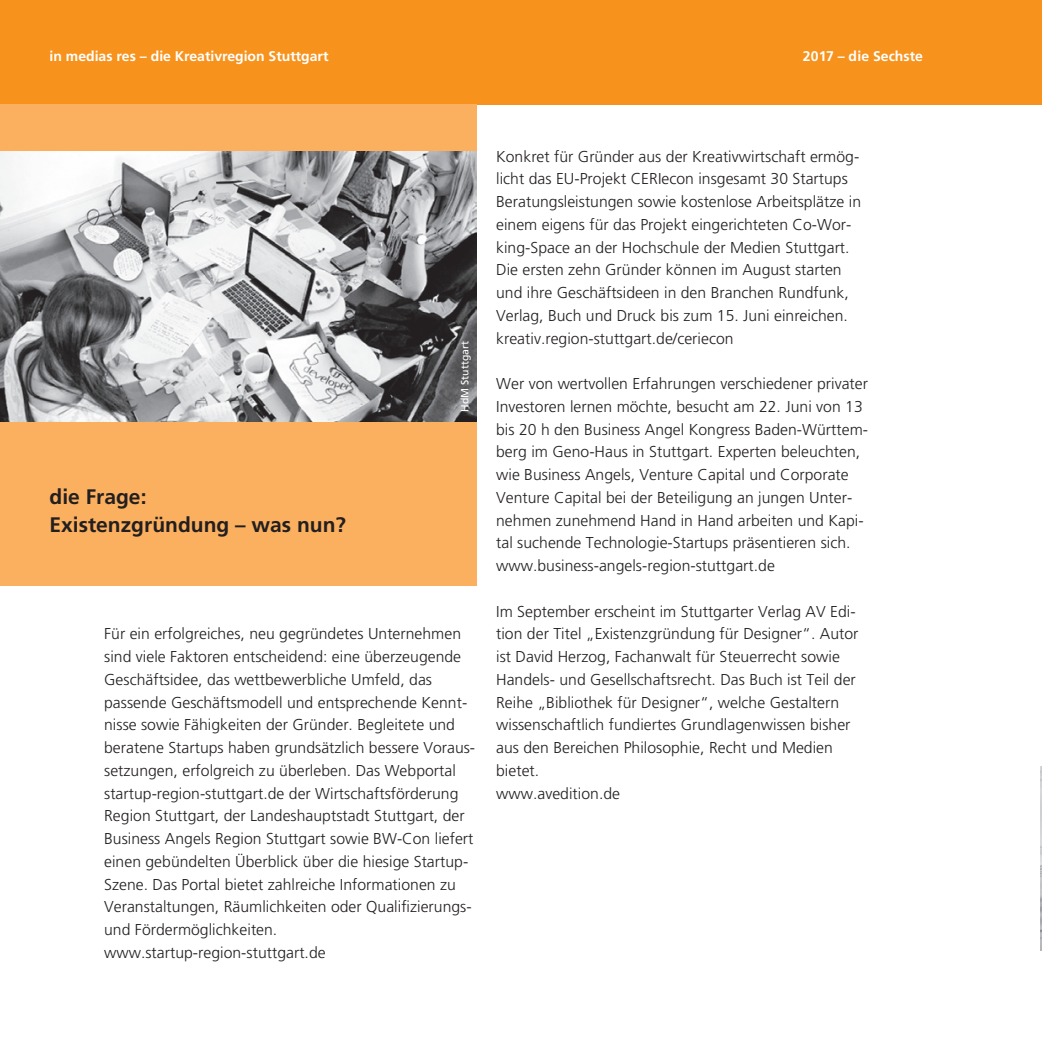
<style>
.page{position:relative;width:1042px;height:1042px;background:#fff}
.page>*{position:absolute;margin:0;border:0;box-sizing:border-box;transform-origin:0 0}
.t1{font:700 21px/28px "Frutiger";color:#231f20}
.t2{font:300 15.75px/22.8px "Frutiger";color:#231f20}
.t3{font:700 14px "Frutiger";color:#fff}
.t4{font:10.5px "Frutiger";color:#fff}
</style>
<div class="page">
<div style="left:0;top:0;width:1042px;height:105px;background:#f7931d"></div>
<div style="left:0;top:105px;width:476px;height:481px;background:#fab05f"></div>
<img style="left:0;top:151px;width:476px;height:270px">
<img style="left:1040px;top:766px;width:2px;height:184px">
<p class="t3" style="left:50px;top:47px;width:280px">in medias res – die Kreativregion Stuttgart</p>
<p class="t3" style="left:803px;top:47px;width:121px">2017 – die Sechste</p>
<h1 class="t1" style="left:50px;top:482px;width:298px">die Frage:<br>Existenzgründung – was nun?</h1>
<p class="t4" style="left:459px;top:412px;width:73px;rotate:-90deg">HdM Stuttgart</p>
<p class="t2" style="left:104px;top:623px;width:372px">Für ein erfolgreiches, neu gegründetes Unternehmen sind viele Faktoren entscheidend: eine überzeugende Geschäftsidee, das wettbewerbliche Umfeld, das passende Geschäftsmodell und entsprechende Kennt&shy;nisse sowie Fähigkeiten der Gründer. Begleitete und beratene Startups haben grundsätzlich bessere Voraus&shy;setzungen, erfolgreich zu überleben. Das Webportal startup-region-stuttgart.de der Wirtschaftsförderung Region Stuttgart, der Landeshauptstadt Stuttgart, der Business Angels Region Stuttgart sowie BW-Con liefert einen gebündelten Überblick über die hiesige Startup-Szene. Das Portal bietet zahlreiche Informationen zu Veranstaltungen, Räumlichkeiten oder Qualifizierungs&shy;und Fördermöglichkeiten. www.startup-region-stuttgart.de</p>
<p class="t2" style="left:496px;top:145px;width:366px">Konkret für Gründer aus der Kreativwirtschaft ermög&shy;licht das EU-Projekt CERIecon insgesamt 30 Startups Beratungsleistungen sowie kostenlose Arbeitsplätze in einem eigens für das Projekt eingerichteten Co-Wor&shy;king-Space an der Hochschule der Medien Stuttgart.<br>Die ersten zehn Gründer können im August starten und ihre Geschäftsideen in den Branchen Rundfunk, Verlag, Buch und Druck bis zum 15. Juni einreichen. kreativ.region-stuttgart.de/ceriecon</p>
<p class="t2" style="left:496px;top:372px;width:373px">Wer von wertvollen Erfahrungen verschiedener privater Investoren lernen möchte, besucht am 22. Juni von 13 bis 20 h den Business Angel Kongress Baden-Württem&shy;berg im Geno-Haus in Stuttgart. Experten beleuchten, wie Business Angels, Venture Capital und Corporate Venture Capital bei der Beteiligung an jungen Unter&shy;nehmen zunehmend Hand in Hand arbeiten und Kapi&shy;tal suchende Technologie-Startups präsentieren sich. www.business-angels-region-stuttgart.de</p>
<p class="t2" style="left:496px;top:600px;width:364px">Im September erscheint im Stuttgarter Verlag AV Edi&shy;tion der Titel „Existenzgründung für Designer“. Autor ist David Herzog, Fachanwalt für Steuerrecht sowie Handels- und Gesellschaftsrecht. Das Buch ist Teil der Reihe „Bibliothek für Designer“, welche Gestaltern wissenschaftlich fundiertes Grundlagenwissen bisher aus den Bereichen Philosophie, Recht und Medien bietet.<br>www.avedition.de</p>
</div>
